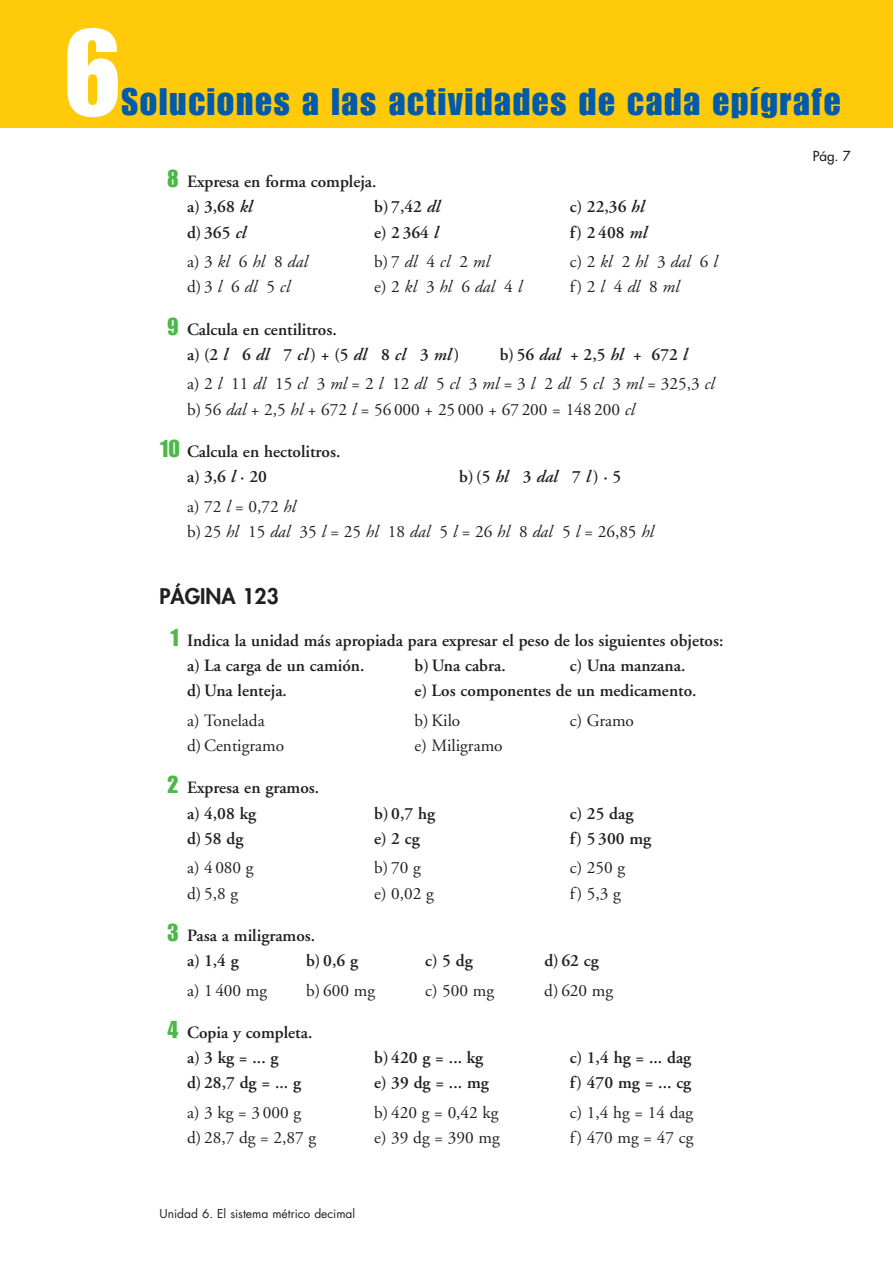
<style>
.page{position:relative;width:893px;height:1263px;background:#fff}
.page>*{position:absolute;margin:0;border:0;box-sizing:border-box;transform-origin:0 0}
.t1{font:120px "Impact";color:#fff}
.t2{font:37.5px "Impact";letter-spacing:.05em;color:#015aaa}
.t3{font:800 21px "Futura";color:#231f20}
.t4{font:600 17.25px/25.2px "Adobe Garamond";color:#231f20}
.t5{font:17.25px/29.5px "Adobe Garamond";color:#231f20}
.t6{font:italic 17.25px "Adobe Garamond";color:#231f20}
.t7{font:13.5px "Futura";color:#231f20}
.t8{font:12px "Futura";color:#231f20}
.s1{font-family:"Impact";font-weight:400;font-size:24px;color:#4cb848}
.s2{font-style:italic}
.s3{font-style:normal}
.s4{font-weight:600}
.s5{font-weight:600;font-style:italic}
</style>
<div class="page">
<div style="left:0;top:0;width:893px;height:128px;background:#feca0a"></div>
<p class="t1" style="left:64px;top:30px;width:59px">6</p>
<p class="t2" style="left:121px;top:89px;width:720px">Soluciones a las actividades de cada epígrafe</p>
<p class="t4" style="left:187px;top:171px;width:191px;text-indent:-20px"><span class="s1">8</span> Expresa en forma compleja. a) 3,68 <span class="s2">kl</span></p>
<p class="t4" style="left:374px;top:196px;width:67px">b) 7,42 <span class="s2">dl</span></p>
<p class="t4" style="left:570px;top:196px;width:76px">c) 22,36 <span class="s2">hl</span></p>
<p class="t4" style="left:187px;top:221px;width:60px">d) 365 <span class="s2">cl</span></p>
<p class="t4" style="left:374px;top:221px;width:66px">e) 2 364 <span class="s2">l</span></p>
<p class="t4" style="left:570px;top:221px;width:79px">f) 2408 <span class="s2">ml</span></p>
<p class="t6" style="left:187px;top:255px;width:122px"><span class="s3">a) 3</span> kl <span class="s3">6</span> hl <span class="s3">8</span> dal</p>
<p class="t6" style="left:374px;top:255px;width:117px"><span class="s3">b) 7</span> dl <span class="s3">4</span> cl <span class="s3">2</span> ml</p>
<p class="t6" style="left:570px;top:255px;width:149px"><span class="s3">c) 2</span> kl <span class="s3">2</span> hl <span class="s3">3</span> dal <span class="s3">6</span> l</p>
<p class="t5" style="left:187px;top:274px;width:104px">d)3 <span class="s2">l</span> 6 <span class="s2">dl</span> 5 <span class="s2">cl</span></p>
<p class="t6" style="left:374px;top:280px;width:149px"><span class="s3">e) 2</span> kl <span class="s3">3</span> hl <span class="s3">6</span> dal <span class="s3">4</span> l</p>
<p class="t5" style="left:570px;top:274px;width:111px">f)2 <span class="s2">l</span> 4 <span class="s2">dl</span> 8 <span class="s2">ml</span></p>
<p class="t4" style="left:187px;top:318px;width:274px;text-indent:-20px"><span class="s1">9</span> Calcula en centilitros.<br>a) (2 <span class="s2">l</span> 6 <span class="s2">dl</span> 7 <span class="s2">cl</span>) + (5 <span class="s2">dl</span> 8 <span class="s2">cl</span> 3 <span class="s2">ml</span>)</p>
<p class="t5" style="left:187px;top:341px;width:529px;text-indent:313px"><span class="s4">b) 56</span> <span class="s5">dal</span> <span class="s4">+ 2,5</span> <span class="s5">hl</span> <span class="s4">+ 672</span> <span class="s5">l<br></span>a) 2 <span class="s2">l</span> 11 <span class="s2">dl</span> 15 <span class="s2">cl</span> 3 <span class="s2">ml</span> = 2 <span class="s2">l</span> 12 <span class="s2">dl</span> 5 <span class="s2">cl</span> 3 <span class="s2">ml</span> = 3 <span class="s2">l</span> 2 <span class="s2">dl</span> 5 <span class="s2">cl</span> 3 <span class="s2">ml</span> = 325,3 <span class="s2">cl</span></p>
<p class="t5" style="left:187px;top:396px;width:449px">b) 56 <span class="s2">dal</span> + 2,5 <span class="s2">hl</span> + 672 <span class="s2">l</span> = 56 000 + 25 000 + 67 200 = 148 200 <span class="s2">cl</span></p>
<p class="t4" style="left:187px;top:441px;width:155px;text-indent:-28px"><span class="s1">10</span> Calcula en hectolitros. a) 3,6 <span class="s2">l</span> · 20</p>
<p class="t4" style="left:459px;top:466px;width:164px">b) (5 <span class="s2">hl</span> 3 <span class="s2">dal</span> 7 <span class="s2">l</span>) · 5</p>
<p class="t5" style="left:187px;top:495px;width:468px;line-height:25.2px">a) 72 <span class="s2">l</span> = 0,72 <span class="s2">hl<br></span>b) 25 <span class="s2">hl</span> 15 <span class="s2">dal</span> 35 <span class="s2">l</span> = 25 <span class="s2">hl</span> 18 <span class="s2">dal</span> 5 <span class="s2">l</span> = 26 <span class="s2">hl</span> 8 <span class="s2">dal</span> 5 <span class="s2">l</span> = 26,85 <span class="s2">hl</span></p>
<p class="t3" style="left:159px;top:586px;width:121px">PÁGINA 123</p>
<p class="t4" style="left:187px;top:629px;width:538px;text-indent:-17px"><span class="s1">1</span> Indica la unidad más apropiada para expresar el peso de los siguientes objetos: a) La carga de un camión.</p>
<p class="t4" style="left:415px;top:655px;width:93px">b) Una cabra.</p>
<p class="t4" style="left:570px;top:655px;width:117px">c) Una manzana.</p>
<p class="t4" style="left:187px;top:680px;width:101px">d) Una lenteja.</p>
<p class="t4" style="left:415px;top:680px;width:283px">e) Los componentes de un medicamento.</p>
<p class="t5" style="left:187px;top:707px;width:79px">a) Tonelada</p>
<p class="t5" style="left:415px;top:707px;width:47px">b) Kilo</p>
<p class="t5" style="left:570px;top:707px;width:66px">c) Gramo</p>
<p class="t5" style="left:187px;top:732px;width:98px">d) Centigramo</p>
<p class="t5" style="left:415px;top:732px;width:89px">e) Miligramo</p>
<p class="t4" style="left:187px;top:777px;width:134px;text-indent:-20px"><span class="s1">2</span> Expresa en gramos. a) 4,08 kg</p>
<p class="t4" style="left:374px;top:802px;width:62px">b) 0,7 hg</p>
<p class="t4" style="left:570px;top:802px;width:65px">c) 25 dag</p>
<p class="t4" style="left:187px;top:827px;width:58px">d) 58 dg</p>
<p class="t4" style="left:374px;top:827px;width:47px">e) 2 cg</p>
<p class="t4" style="left:570px;top:827px;width:83px">f) 5300 mg</p>
<p class="t5" style="left:187px;top:855px;width:68px">a) 4 080 g</p>
<p class="t5" style="left:374px;top:855px;width:48px">b) 70 g</p>
<p class="t5" style="left:570px;top:855px;width:57px">c) 250 g</p>
<p class="t5" style="left:187px;top:880px;width:53px">d) 5,8 g</p>
<p class="t5" style="left:374px;top:880px;width:61px">e) 0,02 g</p>
<p class="t5" style="left:570px;top:880px;width:53px">f) 5,3 g</p>
<p class="t4" style="left:187px;top:924px;width:130px;text-indent:-20px"><span class="s1">3</span> Pasa a miligramos. a) 1,4 g</p>
<p class="t4" style="left:306px;top:950px;width:53px">b) 0,6 g</p>
<p class="t4" style="left:425px;top:950px;width:49px">c) 5 dg</p>
<p class="t4" style="left:544px;top:950px;width:56px">d) 62 cg</p>
<p class="t5" style="left:187px;top:977px;width:82px">a) 1 400 mg</p>
<p class="t5" style="left:306px;top:977px;width:70px">b) 600 mg</p>
<p class="t5" style="left:425px;top:977px;width:70px">c) 500 mg</p>
<p class="t5" style="left:544px;top:977px;width:70px">d) 620 mg</p>
<p class="t4" style="left:187px;top:1021px;width:127px;text-indent:-20px"><span class="s1">4</span> Copia y completa. a) 3 kg = ... g</p>
<p class="t4" style="left:374px;top:1047px;width:111px">b) 420 g = ... kg</p>
<p class="t4" style="left:570px;top:1047px;width:123px">c) 1,4 hg = ... dag</p>
<p class="t4" style="left:187px;top:1072px;width:115px">d) 28,7 dg = ... g</p>
<p class="t4" style="left:374px;top:1072px;width:116px">e) 39 dg = ... mg</p>
<p class="t4" style="left:570px;top:1072px;width:123px">f) 470 mg = ... cg</p>
<p class="t5" style="left:187px;top:1099px;width:116px">a) 3 kg = 3 000 g</p>
<p class="t5" style="left:374px;top:1099px;width:126px">b) 420 g = 0,42 kg</p>
<p class="t5" style="left:570px;top:1099px;width:125px">c) 1,4 hg = 14 dag</p>
<p class="t5" style="left:187px;top:1124px;width:131px">d) 28,7 dg = 2,87 g</p>
<p class="t5" style="left:374px;top:1124px;width:127px">e) 39 dg = 390 mg</p>
<p class="t5" style="left:570px;top:1124px;width:125px">f) 470 mg = 47 cg</p>
<p class="t8" style="left:159px;top:1208px;width:197px">Unidad 6. El sistema métrico decimal</p>
<p class="t7" style="left:813px;top:149px;width:39px">Pág. 7</p>
</div>
